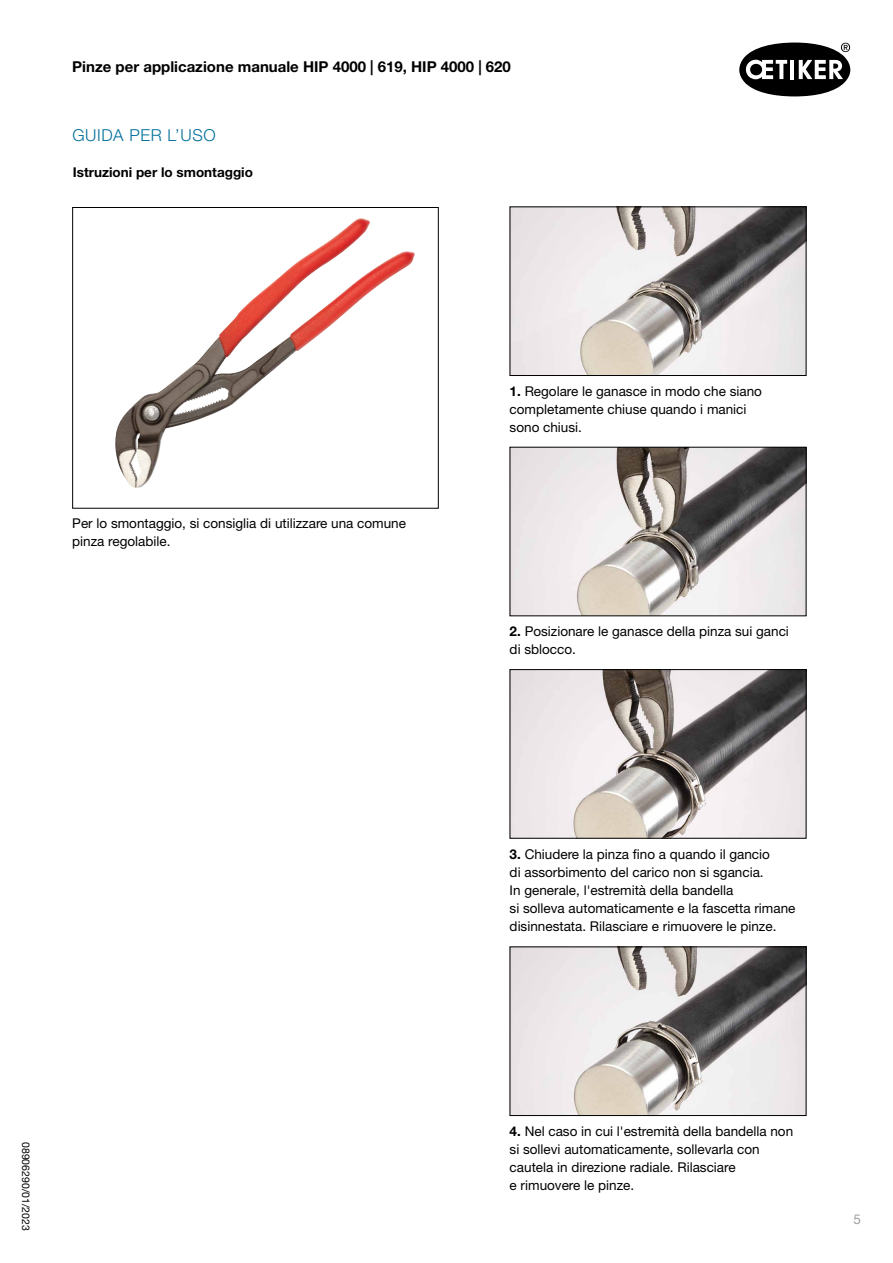
<style>
.page{position:relative;width:893px;height:1263px;background:#fff}
.page>*{position:absolute;margin:0;border:0;box-sizing:border-box;transform-origin:0 0}
.t1{font:300 16.5px "Helvetica Neue LT Std";letter-spacing:.035em;color:#006f9a}
.t2{font:700 15px "Helvetica Neue LT Std";color:#000}
.t3{font:13.5px/18px "Helvetica Neue LT Std";color:#000}
.t4{font:700 13.5px "Helvetica Neue LT Std";color:#000}
.t5{font:13.5px "Helvetica Neue LT Std";color:#9d9fa2}
.t6{font:10.5px "Helvetica Neue LT Std";color:#000}
.s1{font-weight:700}
</style>
<div class="page">
<svg style="left:739px;top:43px;width:111px;height:53px"></svg>
<img style="left:512px;top:671px;width:292px;height:165px">
<div style="left:510px;top:669px;width:296px;height:169px;border:1px solid #000"></div>
<img style="left:512px;top:948px;width:292px;height:166px">
<div style="left:510px;top:946px;width:296px;height:170px;border:1px solid #000"></div>
<img style="left:512px;top:449px;width:292px;height:165px">
<img style="left:512px;top:208px;width:292px;height:166px">
<div style="left:510px;top:206px;width:296px;height:170px;border:1px solid #000"></div>
<img style="left:115px;top:218px;width:300px;height:270px">
<div style="left:72px;top:207px;width:367px;height:302px;border:1px solid #000"></div>
<p class="t2" style="left:72px;top:57px;width:440px">Pinze per applicazione manuale HIP 4000 | 619, HIP 4000 | 620</p>
<p class="t1" style="left:72px;top:125px;width:145px">GUIDA PER L’USO</p>
<p class="t4" style="left:73px;top:164px;width:182px">Istruzioni per lo smontaggio</p>
<p class="t3" style="left:72px;top:514px;width:335px">Per lo smontaggio, si consiglia di utilizzare una comune pinza regolabile.</p>
<p class="t6" style="left:32px;top:1142px;width:90px;rotate:90deg">08906290/01/2023</p>
<p class="t3" style="left:510px;top:382px;width:254px"><span class="s1">1.</span> Regolare le ganasce in modo che siano completamente chiuse quando i manici sono chiusi.</p>
<p class="t3" style="left:510px;top:622px;width:281px"><span class="s1">2.</span> Posizionare le ganasce della pinza sui ganci di sblocco.</p>
<p class="t3" style="left:510px;top:845px;width:287px"><span class="s1">3.</span> Chiudere la pinza fino a quando il gancio<br>di assorbimento del carico non si sgancia.<br>In generale, l'estremità della bandella<br>si solleva automaticamente e la fascetta rimane disinnestata. Rilasciare e rimuovere le pinze.</p>
<p class="t3" style="left:510px;top:1122px;width:285px"><span class="s1">4.</span> Nel caso in cui l'estremità della bandella non si sollevi automaticamente, sollevarla con cautela in direzione radiale. Rilasciare<br>e rimuovere le pinze.</p>
<p class="t5" style="left:854px;top:1211px;width:9px">5</p>
</div>
